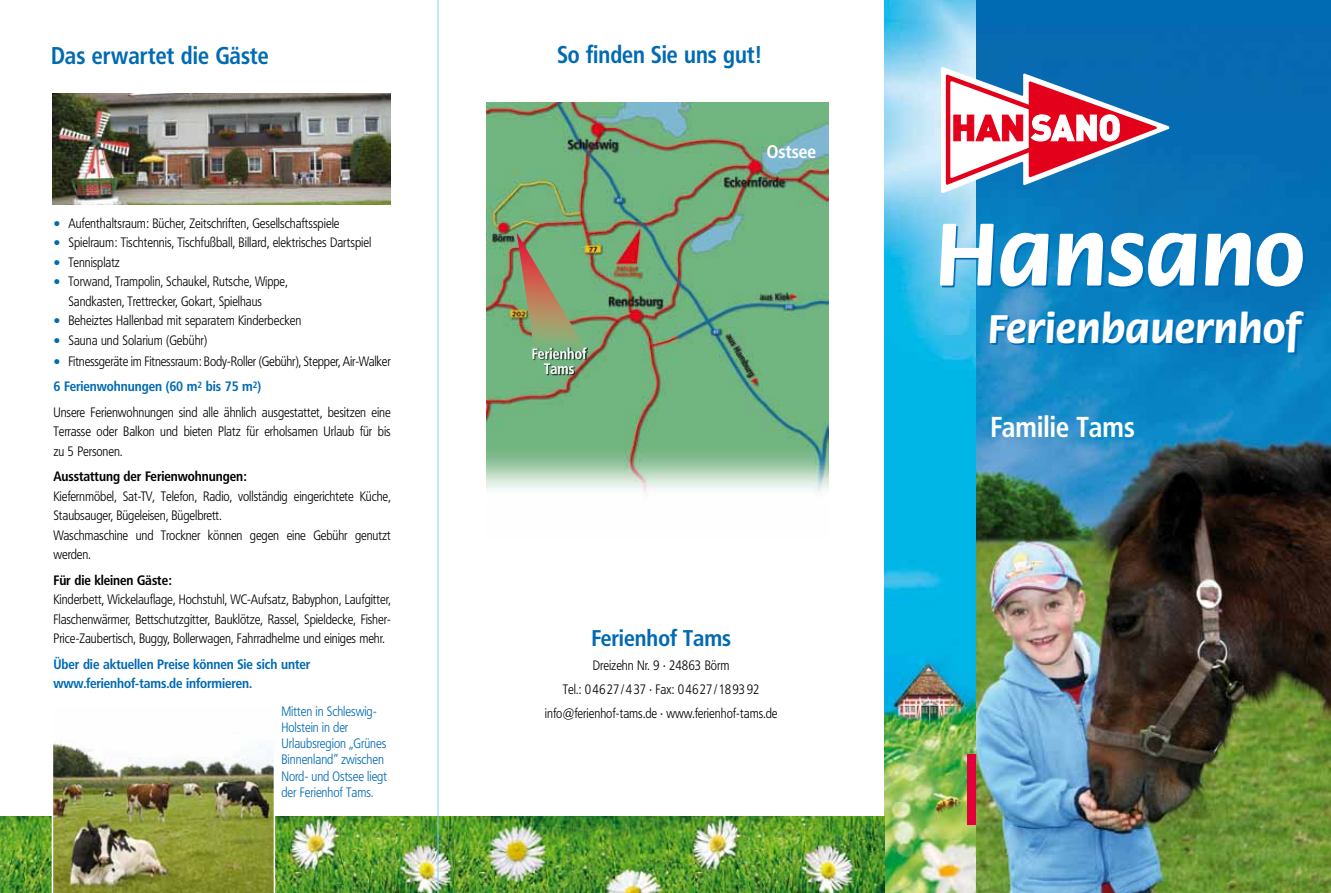
<style>
.page{position:relative;width:1331px;height:893px;background:#fff}
.page>*{position:absolute;margin:0;border:0;box-sizing:border-box;transform-origin:0 0}
.t1{font:700 95.1px "Flora";color:#fff}
.t2{font:700 42.75px "Flora";letter-spacing:.005em;color:#fff}
.t3{font:700 28.5px "Frutiger Condensed BQ";letter-spacing:.005em;color:#fff;scale:.95 1}
.t4{font:700 24px "Frutiger Condensed BQ";letter-spacing:.005em;color:#006ab3;scale:.95 1}
.t5{font:700 22.5px "Frutiger Condensed BQ";color:#006ab3}
.t6{font:700 18px "Frutiger Condensed BQ";color:#fff}
.t7{font:700 15px/15px "Frutiger Condensed BQ";letter-spacing:.005em;color:#fff;text-align:center;scale:.95 1}
.t8{font:300 13.5px/19.5px "Frutiger Condensed BQ";letter-spacing:-.005em;color:#000}
.t9{font:300 13.5px/16.2px "Frutiger Condensed BQ";color:#006ab3}
.t10{font:700 13.5px/19.5px "Frutiger Condensed BQ";letter-spacing:-.005em;color:#006ab3}
.t11{font:700 13.5px "Frutiger Condensed BQ";letter-spacing:-.005em;color:#000}
.s1{font-size:21px;color:#006ab3}
.s2{font-weight:700;color:#006ab3}
</style>
<div class="page">
<div style="left:884px;top:0;width:447px;height:893px;background:#006ab3"></div>
<img style="left:975px;top:25px;width:356px;height:868px">
<img style="left:486px;top:102px;width:343px;height:390px">
<img style="left:0;top:816px;width:454px;height:77px">
<hr style="left:438px;top:0;width:1px;height:893px;background:#84d0f0">
<img style="left:884px;top:0;width:91px;height:893px">
<svg style="left:941px;top:67px;width:229px;height:126px"></svg>
<div style="left:967px;top:754px;width:8px;height:71px;background:#e2003b"></div>
<svg style="left:942px;top:226px;width:364px;height:128px"></svg>
<img style="left:52px;top:94px;width:339px;height:110px">
<img style="left:454px;top:816px;width:430px;height:77px">
<img style="left:52px;top:742px;width:223px;height:151px">
<svg style="left:517px;top:233px;width:71px;height:121px;background:#89a071"></svg>
<div style="left:533px;top:348px;width:55px;height:28px;background:#000;opacity:.85"></div>
<h3 class="t4" style="left:51px;top:40px;width:231px">Das erwartet die Gäste</h3>
<p class="t8" style="left:53px;top:213px;width:288px"><span class="s1">•</span> Aufenthaltsraum: Bücher, Zeitschriften, Gesellschaftsspiele</p>
<p class="t8" style="left:53px;top:233px;width:319px"><span class="s1">•</span> Spielraum: Tischtennis, Tischfußball, Billard, elektrisches Dartspiel</p>
<p class="t8" style="left:53px;top:252px;width:68px"><span class="s1">•</span> Tennisplatz</p>
<p class="t8" style="left:68px;top:272px;width:221px;text-indent:-15px"><span class="s1">•</span> Torwand, Trampolin, Schaukel, Rutsche, Wippe,<br>Sandkasten, Trettrecker, Gokart, Spielhaus</p>
<p class="t8" style="left:53px;top:311px;width:249px"><span class="s1">•</span> Beheiztes Hallenbad mit separatem Kinderbecken</p>
<p class="t8" style="left:53px;top:330px;width:155px"><span class="s1">•</span> Sauna und Solarium (Gebühr)</p>
<p class="t8" style="left:53px;top:348px;width:339px;line-height:25.5px"><span class="s1">•</span> Fitnessgeräte im Fitnessraum: Body-Roller (Gebühr), Stepper, Air-Walker<br><span class="s2">6 Ferienwohnungen (60 m</span><sup>2</sup> <span class="s2">bis 75 m</span><sup>2</sup><span class="s2">)<br></span>Unsere Ferienwohnungen sind alle ähnlich ausgestattet, besitzen eine</p>
<p class="t8" style="left:53px;top:422px;width:339px">Terrasse oder Balkon und bieten Platz für erholsamen Urlaub für bis zu 5 Personen.</p>
<p class="t11" style="left:53px;top:468px;width:194px">Ausstattung der Ferienwohnungen:</p>
<p class="t8" style="left:53px;top:486px;width:339px">Kiefernmöbel, Sat-TV, Telefon, Radio, vollständig eingerichtete Küche, Staubsauger, Bügeleisen, Bügelbrett.<br>Waschmaschine und Trockner können gegen eine Gebühr genutzt werden.</p>
<p class="t11" style="left:53px;top:571px;width:119px">Für die kleinen Gäste:</p>
<p class="t8" style="left:53px;top:590px;width:339px;text-align:justify">Kinderbett, Wickelauflage, Hochstuhl, WC-Aufsatz, Babyphon, Laufgitter, Flaschenwärmer, Bettschutzgitter, Bauklötze, Rassel, Spieldecke, Fisher-Price-Zaubertisch, Buggy, Bollerwagen, Fahrradhelme und einiges mehr.</p>
<p class="t10" style="left:53px;top:654px;width:258px">Über die aktuellen Preise können Sie sich unter www.ferienhof-tams.de informieren.</p>
<h3 class="t4" style="left:557px;top:39px;width:215px">So finden Sie uns gut!</h3>
<p class="t7" style="left:532px;top:346px;width:59px">Ferienhof<br>Tams</p>
<h3 class="t6" style="left:767px;top:140px;width:51px">Ostsee</h3>
<h3 class="t5" style="left:591px;top:623px;width:141px">Ferienhof Tams</h3>
<p class="t8" style="left:563px;top:653px;width:198px;line-height:24px;text-align:center">Dreizehn Nr. 9 · 24863 Börm<br>Tel.: 04627/437 · Fax: 04627/189392</p>
<p class="t9" style="left:281px;top:703px;width:97px">Mitten in Schleswig-</p>
<p class="t8" style="left:545px;top:703px;width:234px">info@ferienhof-tams.de · www.ferienhof-tams.de</p>
<p class="t9" style="left:281px;top:719px;width:107px">Holstein in der<br>Urlaubsregion „Grünes<br>Binnenland“ zwischen<br>Nord- und Ostsee liegt der Ferienhof Tams.</p>
<h1 class="t1" style="left:935px;top:203px;width:371px">Hansano</h1>
<h2 class="t2" style="left:988px;top:306px;width:314px">Ferienbauernhof</h2>
<h3 class="t3" style="left:990px;top:409px;width:153px">Familie Tams</h3>
</div>
